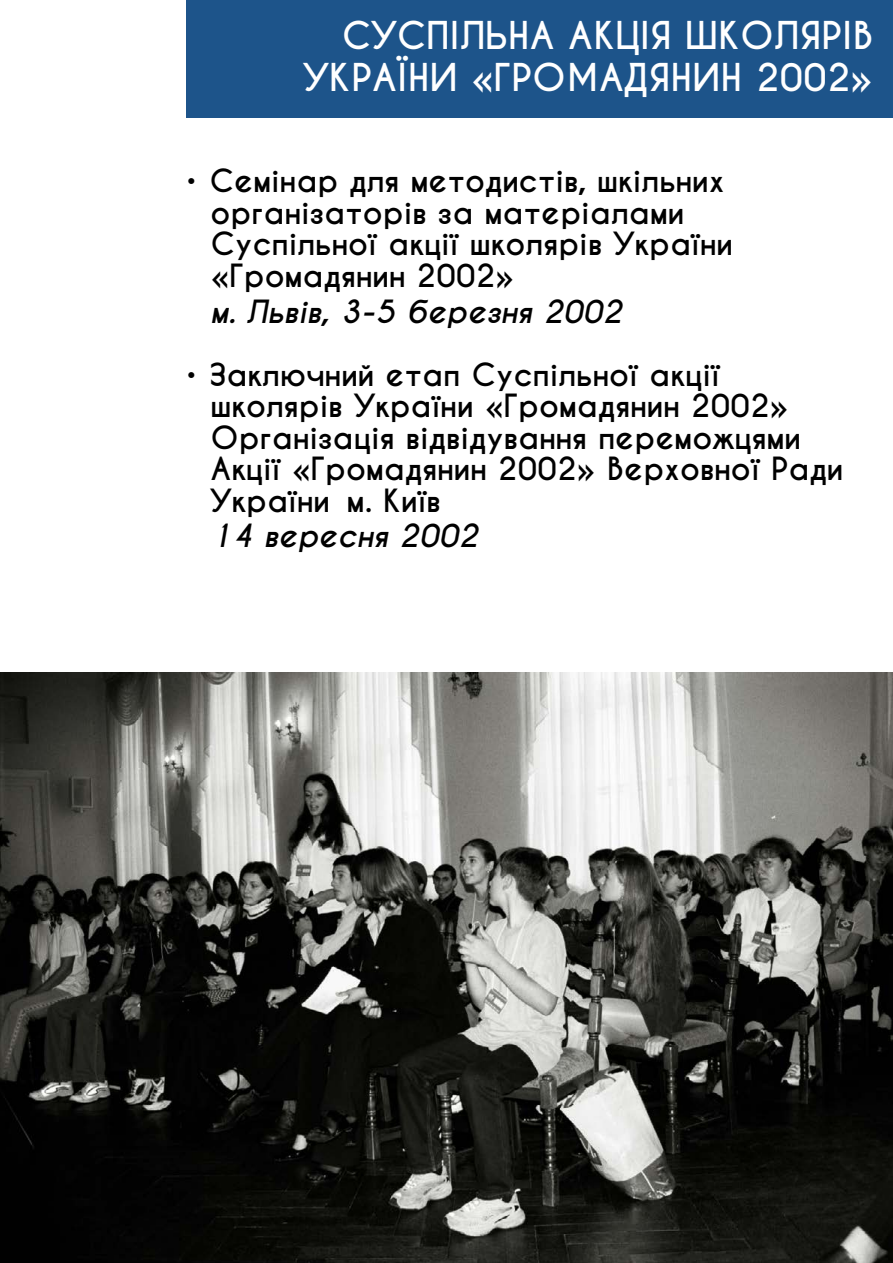
<style>
.page{position:relative;width:893px;height:1263px;background:#fff}
.page>*{position:absolute;margin:0;border:0;box-sizing:border-box;transform-origin:0 0}
.t1{font:700 36px/42px "Caviar Dreams";letter-spacing:.025em;color:#fff;text-align:right}
.t2{font:700 30px/31.5px "Caviar Dreams";letter-spacing:.025em;color:#000}
.t3{font:italic 700 30px "Caviar Dreams";letter-spacing:.025em;color:#000}
</style>
<div class="page">
<div style="left:187px;top:0;width:706px;height:117px;background:#1d548a"></div>
<img style="left:0;top:672px;width:893px;height:591px">
<p class="t1" style="left:304px;top:16px;width:570px">СУСПІЛЬНА АКЦІЯ ШКОЛЯРІВ<br>УКРАЇНИ «ГРОМАДЯНИН 2002»</p>
<p class="t2" style="left:211px;top:166px;width:523px;text-indent:-25px">• Семінар для методистів, шкільних організаторів за матеріалами<br>Суспільної акції школярів України «Громадянин 2002»</p>
<p class="t3" style="left:211px;top:293px;width:413px">м. Львів, 3-5 березня 2002</p>
<p class="t2" style="left:211px;top:359px;width:634px;text-indent:-25px">• Заключний етап Суспільної акції школярів України «Громадянин 2002» Організація відвідування переможцями Акції «Громадянин 2002» Верховної Ради України м. Київ</p>
<p class="t3" style="left:211px;top:518px;width:269px">14 вересня 2002</p>
</div>
